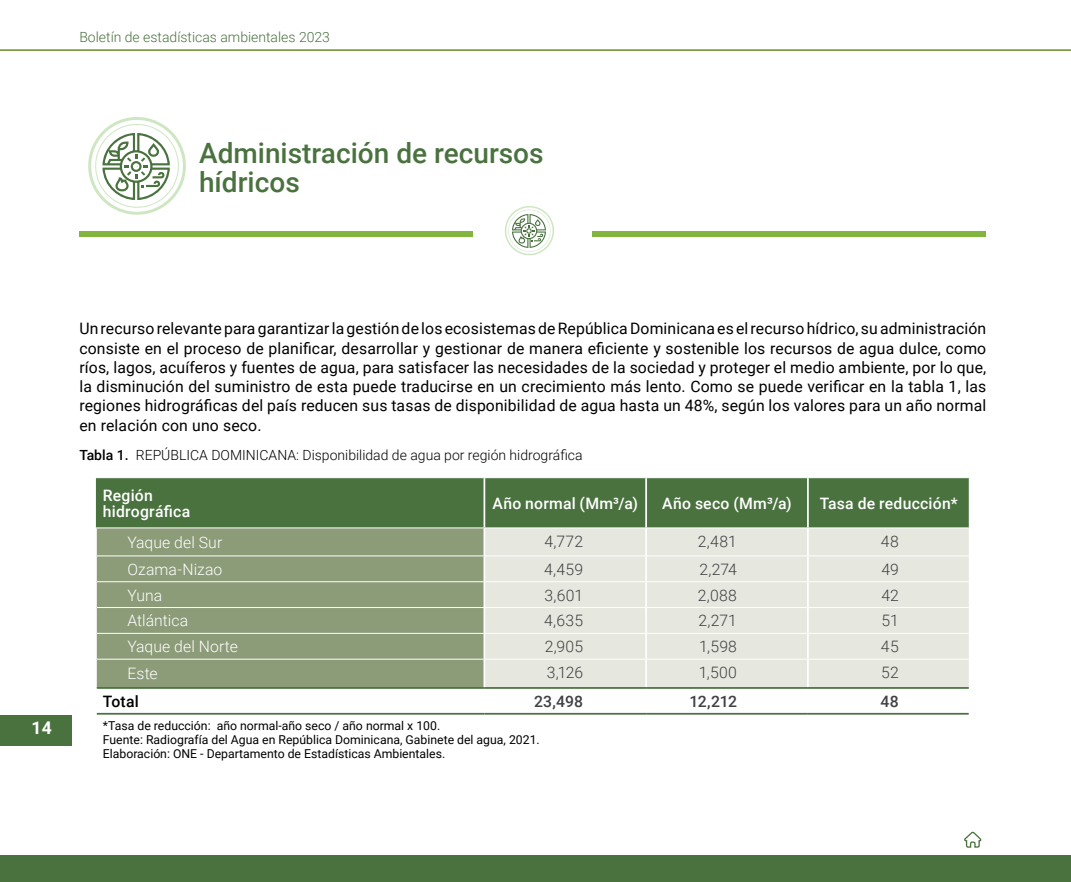
<style>
.page{position:relative;width:1071px;height:882px;background:#fff}
.page>*{position:absolute;margin:0;border:0;box-sizing:border-box;transform-origin:0 0}
.t1{font:500 28px/29.8px "Roboto";color:#4a723f}
.t2{font:700 17.5px "Roboto";color:#fff}
.t3{font:15.75px/19.2px "Roboto";letter-spacing:.01em;color:#000;text-align:justify}
.t4{font:300 15.75px "Roboto";letter-spacing:.005em;color:#414042}
.t5{font:500 15.75px/15.8px "Roboto";letter-spacing:.015em;color:#fff}
.t6{font:300 15.75px "Roboto";letter-spacing:.005em;color:#fff}
.t7{font:500 15.75px "Roboto";letter-spacing:-.005em;color:#414042}
.t8{font:500 15.75px "Roboto";letter-spacing:.01em;color:#000}
.t9{font:300 14px "Roboto";color:#000}
.t10{font:300 14px "Roboto";color:#4a723f}
.t11{font:12.25px/14px "Roboto";color:#000}
.s1{font-weight:500}
</style>
<div class="page">
<div style="left:0;top:716px;width:72px;height:30px;background:#4a723f"></div>
<hr style="left:0;top:49px;width:1071px;height:2px;background:#547d08">
<div style="left:0;top:856px;width:1071px;height:26px;background:#4a723f"></div>
<svg style="left:964px;top:832px;width:18px;height:16px"></svg>
<div style="left:96px;top:478px;width:873px;height:50px;background:#4a723f"></div>
<div style="left:97px;top:529px;width:387px;height:158px;background:#8c9b78"></div>
<div style="left:485px;top:529px;width:484px;height:158px;background:#e6e7df"></div>
<svg style="left:97px;top:712px;width:872px;height:1px"></svg>
<hr style="left:484px;top:478px;width:1px;height:50px;background:#fff">
<hr style="left:645px;top:478px;width:2px;height:50px;background:#fff">
<hr style="left:807px;top:478px;width:2px;height:50px;background:#fff">
<hr style="left:97px;top:555px;width:387px;height:1px;background:#fff">
<hr style="left:97px;top:581px;width:387px;height:1px;background:#fff">
<hr style="left:97px;top:607px;width:387px;height:1px;background:#fff">
<hr style="left:97px;top:633px;width:387px;height:1px;background:#fff">
<hr style="left:97px;top:659px;width:387px;height:1px;background:#fff">
<hr style="left:645px;top:528px;width:2px;height:27px;background:#fff">
<hr style="left:807px;top:528px;width:2px;height:27px;background:#fff">
<hr style="left:645px;top:556px;width:2px;height:25px;background:#fff">
<hr style="left:807px;top:556px;width:2px;height:25px;background:#fff">
<hr style="left:645px;top:582px;width:2px;height:25px;background:#fff">
<hr style="left:807px;top:582px;width:2px;height:25px;background:#fff">
<hr style="left:645px;top:608px;width:2px;height:25px;background:#fff">
<hr style="left:807px;top:608px;width:2px;height:25px;background:#fff">
<hr style="left:645px;top:634px;width:2px;height:25px;background:#fff">
<hr style="left:807px;top:634px;width:2px;height:25px;background:#fff">
<hr style="left:645px;top:660px;width:2px;height:27px;background:#fff">
<hr style="left:807px;top:660px;width:2px;height:27px;background:#fff">
<hr style="left:484px;top:555px;width:162px;height:1px;background:#fff">
<hr style="left:646px;top:555px;width:162px;height:1px;background:#fff">
<hr style="left:808px;top:555px;width:161px;height:1px;background:#fff">
<hr style="left:484px;top:581px;width:162px;height:1px;background:#fff">
<hr style="left:646px;top:581px;width:162px;height:1px;background:#fff">
<hr style="left:808px;top:581px;width:161px;height:1px;background:#fff">
<hr style="left:484px;top:607px;width:162px;height:1px;background:#fff">
<hr style="left:646px;top:607px;width:162px;height:1px;background:#fff">
<hr style="left:808px;top:607px;width:161px;height:1px;background:#fff">
<hr style="left:484px;top:633px;width:162px;height:1px;background:#fff">
<hr style="left:646px;top:633px;width:162px;height:1px;background:#fff">
<hr style="left:808px;top:633px;width:161px;height:1px;background:#fff">
<hr style="left:484px;top:659px;width:162px;height:1px;background:#fff">
<hr style="left:646px;top:659px;width:162px;height:1px;background:#fff">
<hr style="left:808px;top:659px;width:161px;height:1px;background:#fff">
<hr style="left:645px;top:689px;width:2px;height:24px;background:#fff">
<hr style="left:807px;top:689px;width:2px;height:24px;background:#fff">
<hr style="left:97px;top:687px;width:387px;height:2px;background:#4a723f">
<hr style="left:484px;top:687px;width:162px;height:2px;background:#4a723f">
<hr style="left:646px;top:687px;width:162px;height:2px;background:#4a723f">
<hr style="left:808px;top:687px;width:161px;height:2px;background:#4a723f">
<hr style="left:97px;top:713px;width:387px;height:2px;background:#4a723f">
<hr style="left:484px;top:713px;width:162px;height:2px;background:#4a723f">
<hr style="left:646px;top:713px;width:162px;height:2px;background:#4a723f">
<hr style="left:808px;top:713px;width:161px;height:2px;background:#4a723f">
<svg style="left:88px;top:117px;width:98px;height:98px"></svg>
<div style="left:80px;top:231px;width:393px;height:6px;background:#81b53d"></div>
<div style="left:593px;top:231px;width:393px;height:6px;background:#81b53d"></div>
<svg style="left:505px;top:206px;width:49px;height:49px"></svg>
<p class="t10" style="left:79px;top:27px;width:252px">Boletín de estadísticas ambientales 2023</p>
<h1 class="t1" style="left:199px;top:137px;width:346px">Administración de recursos hídricos</h1>
<p class="t2" style="left:32px;top:715px;width:22px">14</p>
<p class="t3" style="left:79px;top:319px;width:908px">Un recurso relevante para garantizar la gestión de los ecosistemas de República Dominicana es el recurso hídrico, su administración consiste en el proceso de planificar, desarrollar y gestionar de manera eficiente y sostenible los recursos de agua dulce, como ríos, lagos, acuíferos y fuentes de agua, para satisfacer las necesidades de la sociedad y proteger el medio ambiente, por lo que, la disminución del suministro de esta puede traducirse en un crecimiento más lento. Como se puede verificar en la tabla 1, las regiones hidrográficas del país reducen sus tasas de disponibilidad de agua hasta un 48%, según los valores para un año normal en relación con uno seco.</p>
<p class="t9" style="left:79px;top:445px;width:505px"><span class="s1">Tabla 1.</span> REPÚBLICA DOMINICANA: Disponibilidad de agua por región hidrográfica</p>
<p class="t5" style="left:103px;top:487px;width:89px">Región hidrográfica</p>
<p class="t5" style="left:493px;top:495px;width:147px">Año normal (Mm³/a)</p>
<p class="t5" style="left:662px;top:495px;width:131px">Año seco (Mm³/a)</p>
<p class="t5" style="left:820px;top:495px;width:139px">Tasa de reducción*</p>
<p class="t6" style="left:127px;top:531px;width:96px">Yaque del Sur</p>
<p class="t4" style="left:545px;top:530px;width:40px">4,772</p>
<p class="t4" style="left:698px;top:530px;width:41px">2,481</p>
<p class="t4" style="left:881px;top:530px;width:20px">48</p>
<p class="t6" style="left:127px;top:558px;width:96px">Ozama-Nizao</p>
<p class="t4" style="left:544px;top:558px;width:41px">4,459</p>
<p class="t4" style="left:699px;top:558px;width:39px">2,274</p>
<p class="t4" style="left:881px;top:558px;width:19px">49</p>
<p class="t6" style="left:127px;top:584px;width:36px">Yuna</p>
<p class="t4" style="left:545px;top:584px;width:40px">3,601</p>
<p class="t4" style="left:698px;top:584px;width:41px">2,088</p>
<p class="t4" style="left:882px;top:584px;width:19px">42</p>
<p class="t6" style="left:127px;top:610px;width:62px">Atlántica</p>
<p class="t4" style="left:544px;top:610px;width:40px">4,635</p>
<p class="t4" style="left:698px;top:610px;width:40px">2,271</p>
<p class="t4" style="left:881px;top:610px;width:19px">51</p>
<p class="t6" style="left:127px;top:636px;width:112px">Yaque del Norte</p>
<p class="t4" style="left:545px;top:636px;width:40px">2,905</p>
<p class="t4" style="left:699px;top:636px;width:39px">1,598</p>
<p class="t4" style="left:881px;top:636px;width:19px">45</p>
<p class="t6" style="left:127px;top:663px;width:32px">Este</p>
<p class="t4" style="left:547px;top:661px;width:38px">3,126</p>
<p class="t4" style="left:699px;top:661px;width:40px">1,500</p>
<p class="t4" style="left:881px;top:661px;width:19px">52</p>
<p class="t8" style="left:103px;top:690px;width:37px">Total</p>
<p class="t7" style="left:534px;top:690px;width:51px">23,498</p>
<p class="t7" style="left:689px;top:690px;width:49px">12,212</p>
<p class="t7" style="left:880px;top:690px;width:20px">48</p>
<p class="t11" style="left:103px;top:718px;width:437px">*Tasa de reducción: año normal-año seco / año normal x 100.<br>Fuente: Radiografía del Agua en República Dominicana, Gabinete del agua, 2021.<br>Elaboración: ONE - Departamento de Estadísticas Ambientales.</p>
</div>
